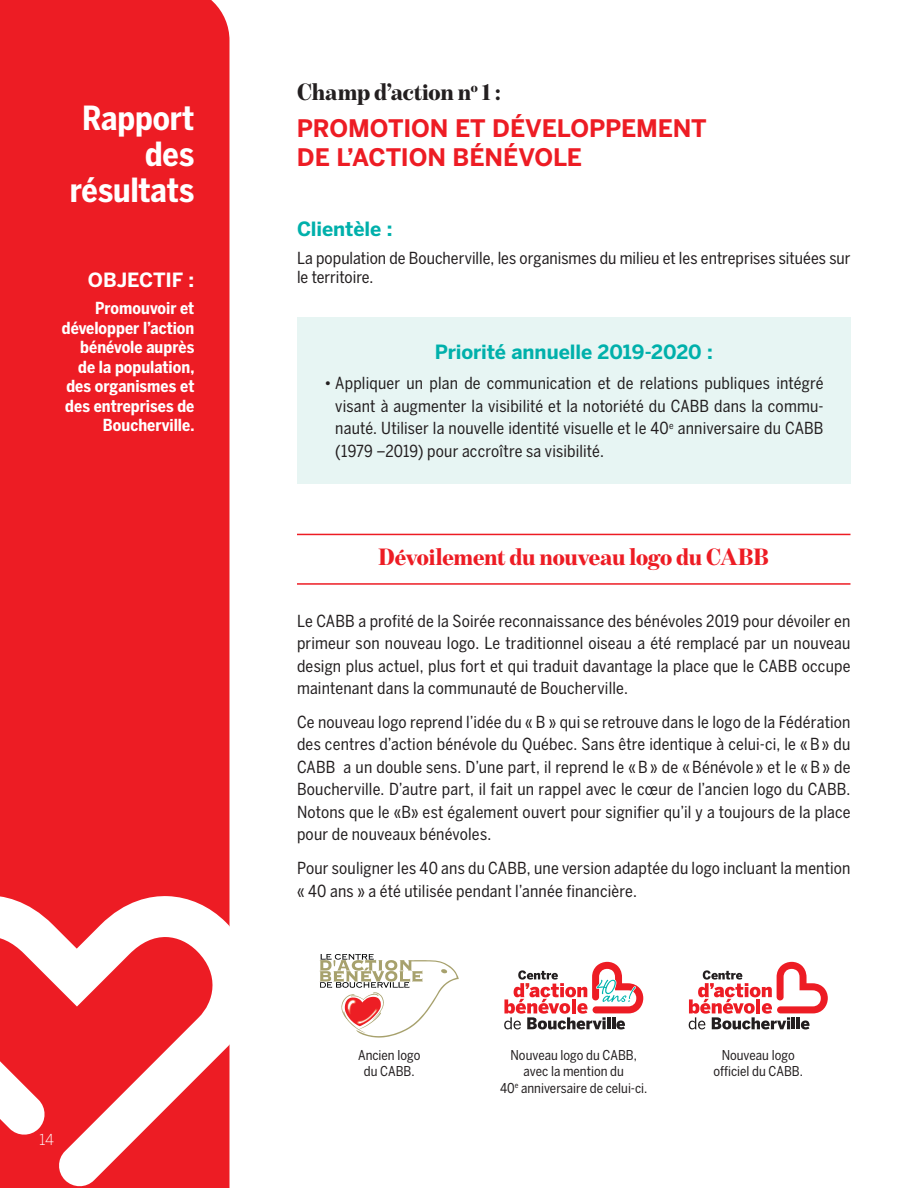
<style>
.page{position:relative;width:918px;height:1188px;background:#fff}
.page>*{position:absolute;margin:0;border:0;box-sizing:border-box;transform-origin:0 0}
.t1{font:700 condensed 33px/36px "Benton Sans";letter-spacing:-.005em;color:#fff;text-align:right}
.t2{font:700 24px/28.5px "Benton Sans";letter-spacing:-.005em;color:#ed1c24}
.t3{font:900 24px "Benton Mod Disp";letter-spacing:-.015em;color:#ed1c24}
.t4{font:900 24px "Benton Mod Disp";letter-spacing:-.01em;color:#231f20}
.t5{font:700 19.5px "Benton Sans";letter-spacing:-.005em;color:#00b0ab}
.t6{font:700 19.5px "Benton Sans";letter-spacing:-.005em;color:#fff}
.t7{font:condensed 16.5px/22.5px "Benton Sans";letter-spacing:.01em;color:#231f20;text-align:justify}
.t8{font:700 condensed 16.5px/19.5px "Benton Sans";color:#fff;text-align:right}
.t9{font:300 15px "Benton Sans";color:#fff}
.t10{font:condensed 13.5px/16.5px "Benton Sans";color:#231f20;text-align:center}
</style>
<div class="page">
<div style="left:0;top:0;width:230px;height:895px;background:#ed1c24"></div>
<svg style="left:0;top:895px;width:230px;height:293px;fill:#ed1c24"></svg>
<hr style="left:297px;top:534px;width:553px;height:1px;background:#ed1c24">
<hr style="left:297px;top:583px;width:553px;height:2px;background:#ed1c24">
<div style="left:297px;top:317px;width:553px;height:167px;background:#e7f5f3"></div>
<svg style="left:320px;top:954px;width:139px;height:84px"></svg>
<svg style="left:504px;top:962px;width:139px;height:67px"></svg>
<svg style="left:689px;top:962px;width:139px;height:67px"></svg>
<h1 class="t1" style="left:70px;top:100px;width:126px">Rapport des résultats</h1>
<p class="t6" style="left:88px;top:268px;width:108px">OBJECTIF :</p>
<p class="t8" style="left:62px;top:298px;width:134px">Promouvoir et développer l’action bénévole auprès de la population, des organismes et des entreprises de<br>Boucherville.</p>
<p class="t9" style="left:39px;top:1131px;width:16px">14</p>
<h2 class="t4" style="left:297px;top:78px;width:205px">Champ d’action n<sup>o</sup> 1 :</h2>
<h2 class="t2" style="left:297px;top:114px;width:411px">PROMOTION ET DÉVELOPPEMENT<br>DE L’ACTION BÉNÉVOLE</h2>
<p class="t5" style="left:297px;top:217px;width:97px">Clientèle :</p>
<p class="t7" style="left:297px;top:248px;width:555px;line-height:19.5px">La population de Boucherville, les organismes du milieu et les entreprises situées sur le territoire.</p>
<p class="t5" style="left:435px;top:340px;width:280px">Priorité annuelle 2019-2020 :</p>
<p class="t7" style="left:335px;top:372px;width:490px;text-indent:-11px">• Appliquer un plan de communication et de relations publiques intégré visant à augmenter la visibilité et la notoriété du CABB dans la commu&shy;nauté. Utiliser la nouvelle identité visuelle et le 40<sup>e</sup> anniversaire du CABB (1979 –2019) pour accroître sa visibilité.</p>
<h2 class="t3" style="left:379px;top:544px;width:392px">Dévoilement du nouveau logo du CABB</h2>
<p class="t7" style="left:297px;top:609px;width:555px">Le CABB a profité de la Soirée reconnaissance des bénévoles 2019 pour dévoiler en primeur son nouveau logo. Le traditionnel oiseau a été remplacé par un nouveau design plus actuel, plus fort et qui traduit davantage la place que le CABB occupe maintenant dans la communauté de Boucherville.</p>
<p class="t7" style="left:297px;top:711px;width:555px">Ce nouveau logo reprend l’idée du « B » qui se retrouve dans le logo de la Fédération des centres d’action bénévole du Québec. Sans être identique à celui-ci, le «B » du CABB a un double sens. D’une part, il reprend le «B » de «Bénévole » et le «B» de Boucherville. D’autre part, il fait un rappel avec le cœur de l’ancien logo du CABB.<br>Notons que le «B» est également ouvert pour signifier qu’il y a toujours de la place pour de nouveaux bénévoles.</p>
<p class="t7" style="left:297px;top:857px;width:555px">Pour souligner les 40 ans du CABB, une version adaptée du logo incluant la mention « 40 ans » a été utilisée pendant l’année financière.</p>
<p class="t10" style="left:358px;top:1046px;width:64px">Ancien logo du CABB.</p>
<p class="t10" style="left:500px;top:1046px;width:149px">Nouveau logo du CABB, avec la mention du<br>40<sup>e</sup> anniversaire de celui-ci.</p>
<p class="t10" style="left:714px;top:1046px;width:91px">Nouveau logo officiel du CABB.</p>
</div>
